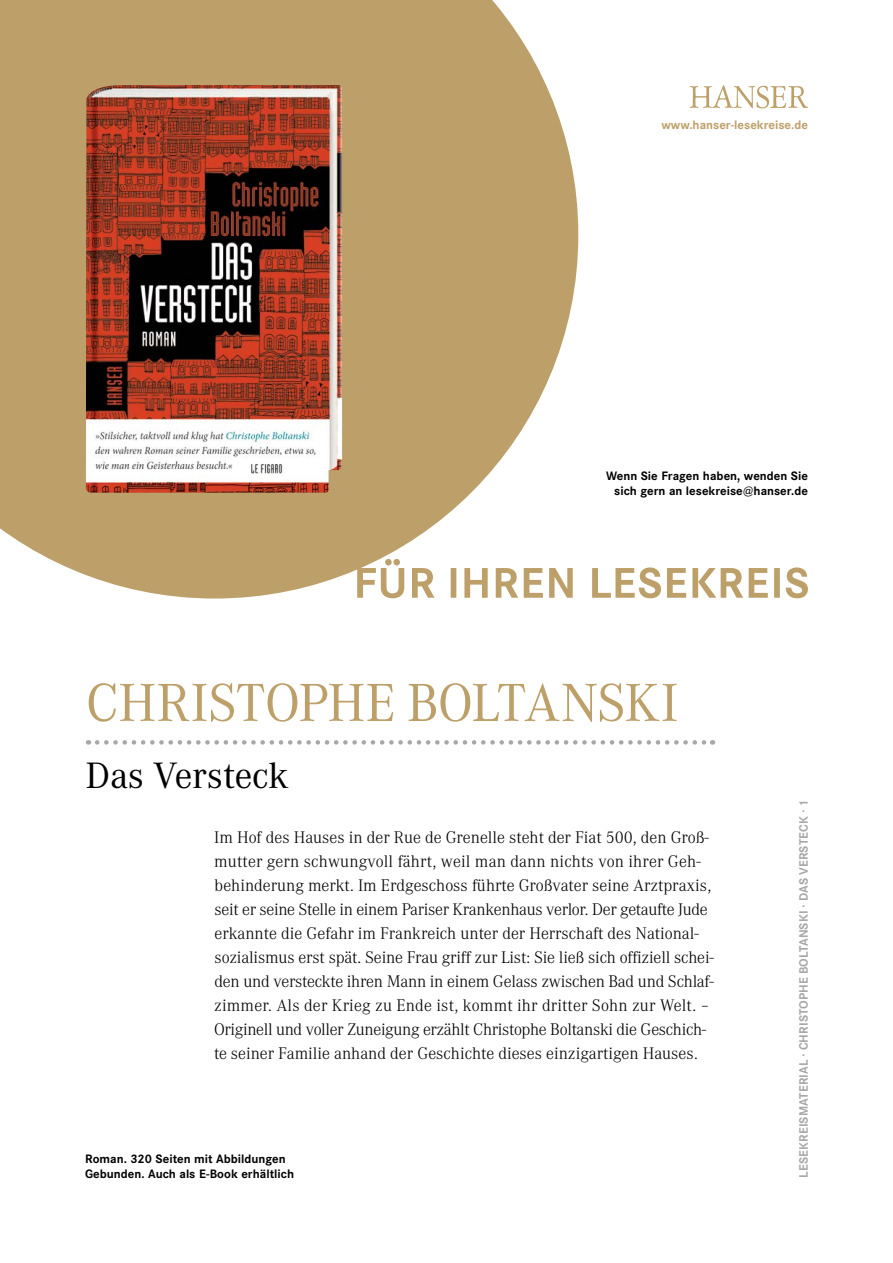
<style>
.page{position:relative;width:893px;height:1263px;background:#fff}
.page>*{position:absolute;margin:0;border:0;box-sizing:border-box;transform-origin:0 0}
.t1{font:52.5px "Corporate ABSK";letter-spacing:-.015em;color:#bda069}
.t2{font:36px "Corporate ABSK";color:#000}
.t3{font:300 16.5px/24px "Corporate ABSK";color:#000}
.t4{font:700 12px/15px "Corporate SBSK";color:#000}
.t5{font:700 12px "Corporate SBSK";letter-spacing:.01em;color:#a7a7a8}
.t6{font:700 12px "Corporate SBSK";color:#bda069}
</style>
<div class="page">
<svg style="left:0;top:0;width:578px;height:598px;background:#c5ac7c"></svg>
<svg style="left:690px;top:85px;width:118px;height:23px"></svg>
<svg style="left:97px;top:740px;width:616px;height:5px"></svg>
<img style="left:86px;top:85px;width:256px;height:408px">
<svg style="left:357px;top:559px;width:451px;height:39px"></svg>
<p class="t6" style="left:661px;top:117px;width:148px">www.hanser-lesekreise.de</p>
<p class="t4" style="left:606px;top:468px;width:203px;text-align:right">Wenn Sie Fragen haben, wenden Sie sich gern an lesekreise@hanser.de</p>
<h1 class="t1" style="left:86px;top:672px;width:594px">CHRISTOPHE BOLTANSKI</h1>
<h2 class="t2" style="left:86px;top:754px;width:205px">Das Versteck</h2>
<p class="t3" style="left:214px;top:826px;width:501px">Im Hof des Hauses in der Rue de Grenelle steht der Fiat 500, den Groß&shy;mutter gern schwungvoll fährt, weil man dann nichts von ihrer Geh&shy;behinderung merkt. Im Erdgeschoss führte Großvater seine Arztpraxis, seit er seine Stelle in einem Pariser Krankenhaus verlor. Der getaufte Jude erkannte die Gefahr im Frankreich unter der Herrschaft des National&shy;sozialismus erst spät. Seine Frau griff zur List: Sie ließ sich offiziell schei&shy;den und versteckte ihren Mann in einem Gelass zwischen Bad und Schlaf&shy;zimmer. Als der Krieg zu Ende ist, kommt ihr dritter Sohn zur Welt. – Originell und voller Zuneigung erzählt Christophe Boltanski die Geschich&shy;te seiner Familie anhand der Geschichte dieses einzigartigen Hauses.</p>
<p class="t4" style="left:85px;top:1151px;width:211px">Roman. 320 Seiten mit Abbildungen<br>Gebunden. Auch als E-Book erhältlich</p>
<p class="t5" style="left:796px;top:1178px;width:380px;rotate:-90deg">LESEKREISMATERIAL · CHRISTOPHE BOLTANSKI · DAS VERSTECK · 1</p>
</div>
